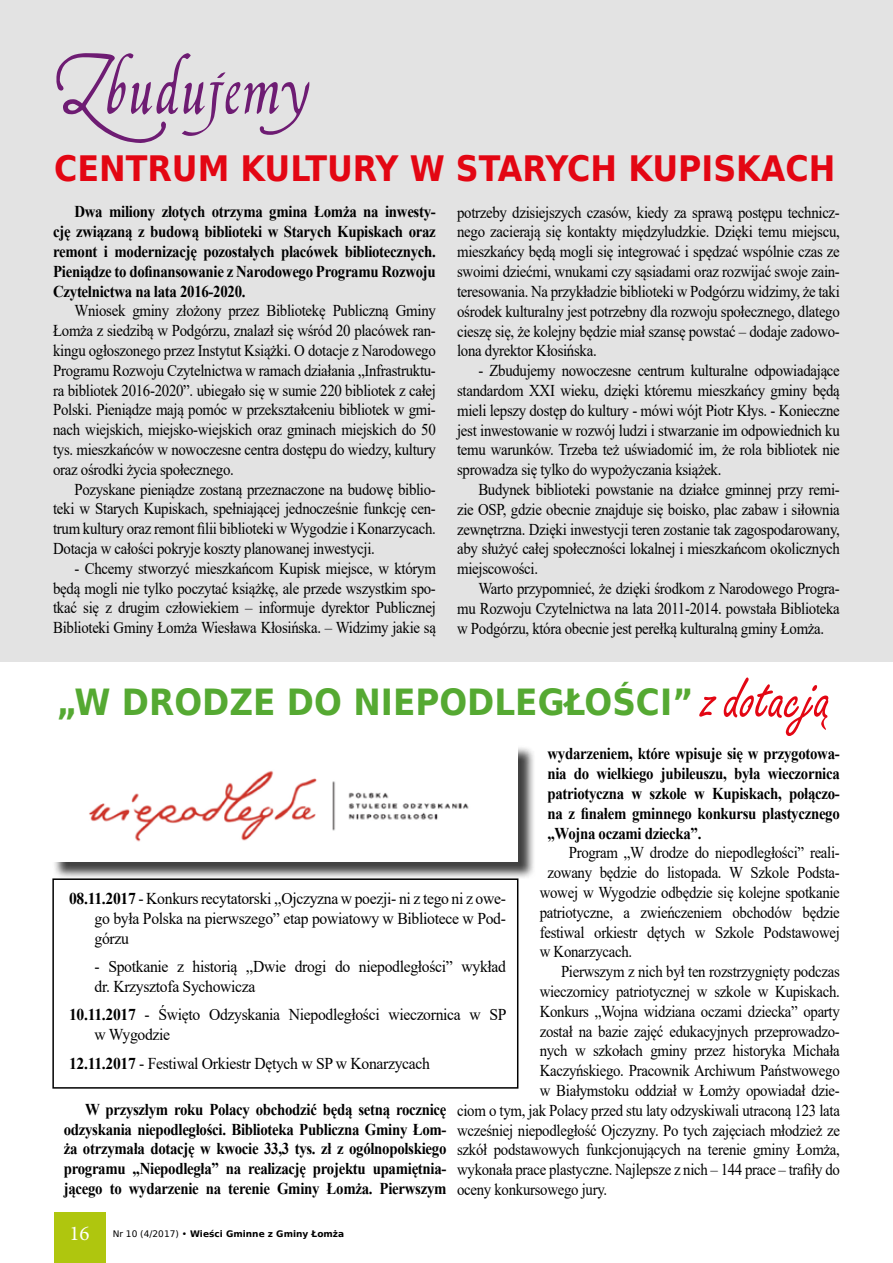
<style>
.page{position:relative;width:893px;height:1263px;background:#fff}
.page>*{position:absolute;margin:0;border:0;box-sizing:border-box;transform-origin:0 0}
.t1{font:67.5px "Francisco Lucas Briosa";color:#6e1c73;scale:.91 1}
.t2{font:63px "Freeport";color:#e30613;scale:.91 1}
.t3{font:700 36px "DejaVu Sans";color:#55a932;scale:.91 1}
.t4{font:700 34.95px "DejaVu Sans";color:#e30613;scale:.91 1}
.t5{font:21px "Minion Pro";color:#fff}
.t6{font:16.5px/19.8px "Times New Roman";letter-spacing:-.02em;color:#000;text-align:justify;scale:.9 1}
.t7{font:700 16.5px/19.8px "Times New Roman";letter-spacing:-.02em;color:#000;text-align:justify;scale:.9 1}
.t8{font:16.5px/19.8px "Times New Roman";letter-spacing:-.02em;color:#000;scale:.95 1}
.t9{font:700 9px "DejaVu Sans";color:#000}
.s1{font-weight:700}
.s2{font-weight:400}
</style>
<div class="page">
<div style="left:54px;top:1212px;width:51px;height:51px;background:#afc60e"></div>
<div style="left:0;top:0;width:893px;height:662px;background:#e3e3e3"></div>
<div style="left:52px;top:745px;width:484px;height:134px;background:#000;opacity:.75"></div>
<img style="left:52px;top:745px;width:466px;height:116px">
<div style="left:52px;top:878px;width:466px;height:211px;border:2px solid #000"></div>
<h1 class="t1" style="left:54px;top:50px;width:284px">Zbudujemy</h1>
<h3 class="t4" style="left:54px;top:140px;width:860px">CENTRUM KULTURY W STARYCH KUPISKACH</h3>
<p class="t7" style="left:53px;top:201px;width:427px;text-indent:21px">Dwa miliony złotych otrzyma gmina Łomża na inwesty&shy;cję związaną z budową biblioteki w Starych Kupiskach oraz remont i modernizację pozostałych placówek bibliotecznych.<br>Pieniądze to dofinansowanie z Narodowego Programu Rozwoju Czytelnictwa na lata 2016-2020.</p>
<p class="t6" style="left:53px;top:300px;width:427px;text-indent:21px">Wniosek gminy złożony przez Bibliotekę Publiczną Gminy Łomża z siedzibą w Podgórzu, znalazł się wśród 20 placówek ran&shy;kingu ogłoszonego przez Instytut Książki. O dotacje z Narodowego Programu Rozwoju Czytelnictwa w ramach działania „Infrastruktu&shy;ra bibliotek 2016-2020”. ubiegało się w sumie 220 bibliotek z całej Polski. Pieniądze mają pomóc w przekształceniu bibliotek w gmi&shy;nach wiejskich, miejsko-wiejskich oraz gminach miejskich do 50 tys. mieszkańców w nowoczesne centra dostępu do wiedzy, kultury oraz ośrodki życia społecznego.</p>
<p class="t6" style="left:53px;top:479px;width:427px;text-indent:21px">Pozyskane pieniądze zostaną przeznaczone na budowę biblio&shy;teki w Starych Kupiskach, spełniającej jednocześnie funkcję cen&shy;trum kultury oraz remont filii biblioteki w Wygodzie i Konarzycach.<br>Dotacja w całości pokryje koszty planowanej inwestycji.</p>
<p class="t6" style="left:53px;top:558px;width:427px;text-indent:21px">- Chcemy stworzyć mieszkańcom Kupisk miejsce, w którym będą mogli nie tylko poczytać książkę, ale przede wszystkim spo&shy;tkać się z drugim człowiekiem – informuje dyrektor Publicznej Biblioteki Gminy Łomża Wiesława Kłosińska. – Widzimy jakie są</p>
<p class="t6" style="left:457px;top:202px;width:427px">potrzeby dzisiejszych czasów, kiedy za sprawą postępu technicz&shy;nego zacierają się kontakty międzyludzkie. Dzięki temu miejscu, mieszkańcy będą mogli się integrować i spędzać wspólnie czas ze swoimi dziećmi, wnukami czy sąsiadami oraz rozwijać swoje zain&shy;teresowania. Na przykładzie biblioteki w Podgórzu widzimy, że taki ośrodek kulturalny jest potrzebny dla rozwoju społecznego, dlatego cieszę się, że kolejny będzie miał szansę powstać – dodaje zadowo&shy;lona dyrektor Kłosińska.</p>
<p class="t6" style="left:457px;top:360px;width:427px;text-indent:21px">- Zbudujemy nowoczesne centrum kulturalne odpowiadające standardom XXI wieku, dzięki któremu mieszkańcy gminy będą mieli lepszy dostęp do kultury - mówi wójt Piotr Kłys. - Konieczne jest inwestowanie w rozwój ludzi i stwarzanie im odpowiednich ku temu warunków. Trzeba też uświadomić im, że rola bibliotek nie sprowadza się tylko do wypożyczania książek.</p>
<p class="t6" style="left:457px;top:479px;width:427px;text-indent:21px">Budynek biblioteki powstanie na działce gminnej przy remi&shy;zie OSP, gdzie obecnie znajduje się boisko, plac zabaw i siłownia zewnętrzna. Dzięki inwestycji teren zostanie tak zagospodarowany, aby służyć całej społeczności lokalnej i mieszkańcom okolicznych miejscowości.</p>
<p class="t6" style="left:457px;top:578px;width:427px;text-indent:21px">Warto przypomnieć, że dzięki środkom z Narodowego Progra&shy;mu Rozwoju Czytelnictwa na lata 2011-2014. powstała Biblioteka w Podgórzu, która obecnie jest perełką kulturalną gminy Łomża.</p>
<h3 class="t3" style="left:56px;top:673px;width:702px">„W DRODZE DO NIEPODLEGŁOŚCI”</h3>
<h2 class="t2" style="left:701px;top:663px;width:142px">z dotacją</h2>
<p class="t7" style="left:547px;top:743px;width:326px">wydarzeniem, które wpisuje się w przygotowa&shy;nia do wielkiego jubileuszu, była wieczornica patriotyczna w szkole w Kupiskach, połączo&shy;na z finałem gminnego konkursu plastycznego „Wojna oczami dziecka”.</p>
<p class="t6" style="left:569px;top:842px;width:303px">Program „W drodze do niepodległości” reali-</p>
<p class="t6" style="left:547px;top:862px;width:326px">zowany będzie do listopada. W Szkole Podsta-</p>
<p class="t6" style="left:540px;top:882px;width:335px">wowej w Wygodzie odbędzie się kolejne spotkanie</p>
<p class="t6" style="left:540px;top:902px;width:335px">patriotyczne, a zwieńczeniem obchodów będzie</p>
<p class="t6" style="left:540px;top:921px;width:335px">festiwal orkiestr dętych w Szkole Podstawowej</p>
<p class="t6" style="left:540px;top:941px;width:104px">w Konarzycach.</p>
<p class="t6" style="left:561px;top:961px;width:311px">Pierwszym z nich był ten rozstrzygnięty podczas</p>
<p class="t6" style="left:540px;top:981px;width:335px">wieczornicy patriotycznej w szkole w Kupiskach.</p>
<p class="t6" style="left:540px;top:1001px;width:335px">Konkurs „Wojna widziana oczami dziecka” oparty</p>
<p class="t6" style="left:540px;top:1020px;width:335px">został na bazie zajęć edukacyjnych przeprowadzo-</p>
<p class="t6" style="left:540px;top:1040px;width:335px">nych w szkołach gminy przez historyka Michała</p>
<p class="t6" style="left:540px;top:1060px;width:335px">Kaczyńskiego. Pracownik Archiwum Państwowego</p>
<p class="t6" style="left:540px;top:1080px;width:335px">w Białymstoku oddział w Łomży opowiadał dzie-</p>
<p class="t6" style="left:457px;top:1100px;width:427px">ciom o tym, jak Polacy przed stu laty odzyskiwali utraconą 123 lata</p>
<p class="t6" style="left:457px;top:1119px;width:427px">wcześniej niepodległość Ojczyzny. Po tych zajęciach młodzież ze</p>
<p class="t6" style="left:457px;top:1139px;width:427px">szkół podstawowych funkcjonujących na terenie gminy Łomża,</p>
<p class="t6" style="left:457px;top:1159px;width:427px">wykonała prace plastyczne. Najlepsze z nich – 144 prace – trafiły do</p>
<p class="t6" style="left:457px;top:1179px;width:168px">oceny konkursowego jury.</p>
<p class="t8" style="left:95px;top:888px;width:435px;text-align:justify;text-indent:-26px"><span class="s1">08.11.2017</span> - Konkurs recytatorski ,,Ojczyzna w poezji- ni z tego ni z owe&shy;go była Polska na pierwszego” etap powiatowy w Bibliotece w Pod&shy;górzu</p>
<p class="t8" style="left:95px;top:956px;width:435px">- Spotkanie z historią ,,Dwie drogi do niepodległości” wykład dr. Krzysztofa Sychowicza</p>
<p class="t8" style="left:95px;top:1004px;width:435px;text-indent:-26px"><span class="s1">10.11.2017</span> - Święto Odzyskania Niepodległości wieczornica w SP w Wygodzie</p>
<p class="t8" style="left:69px;top:1052px;width:381px"><span class="s1">12.11.2017</span> - Festiwal Orkiestr Dętych w SP w Konarzycach</p>
<p class="t7" style="left:64px;top:1099px;width:427px;text-indent:21px">W przyszłym roku Polacy obchodzić będą setną rocznicę odzyskania niepodległości. Biblioteka Publiczna Gminy Łom&shy;ża otrzymała dotację w kwocie 33,3 tys. zł z ogólnopolskiego programu „Niepodległa” na realizację projektu upamiętnia&shy;jącego to wydarzenie na terenie Gminy Łomża. Pierwszym</p>
<p class="t5" style="left:69px;top:1219px;width:22px">16</p>
<p class="t9" style="left:113px;top:1226px;width:233px"><span class="s2">Nr 10 (4/2017) •</span> WIEŚCI GMINNE Z GMINY ŁOMŻA</p>
</div>
